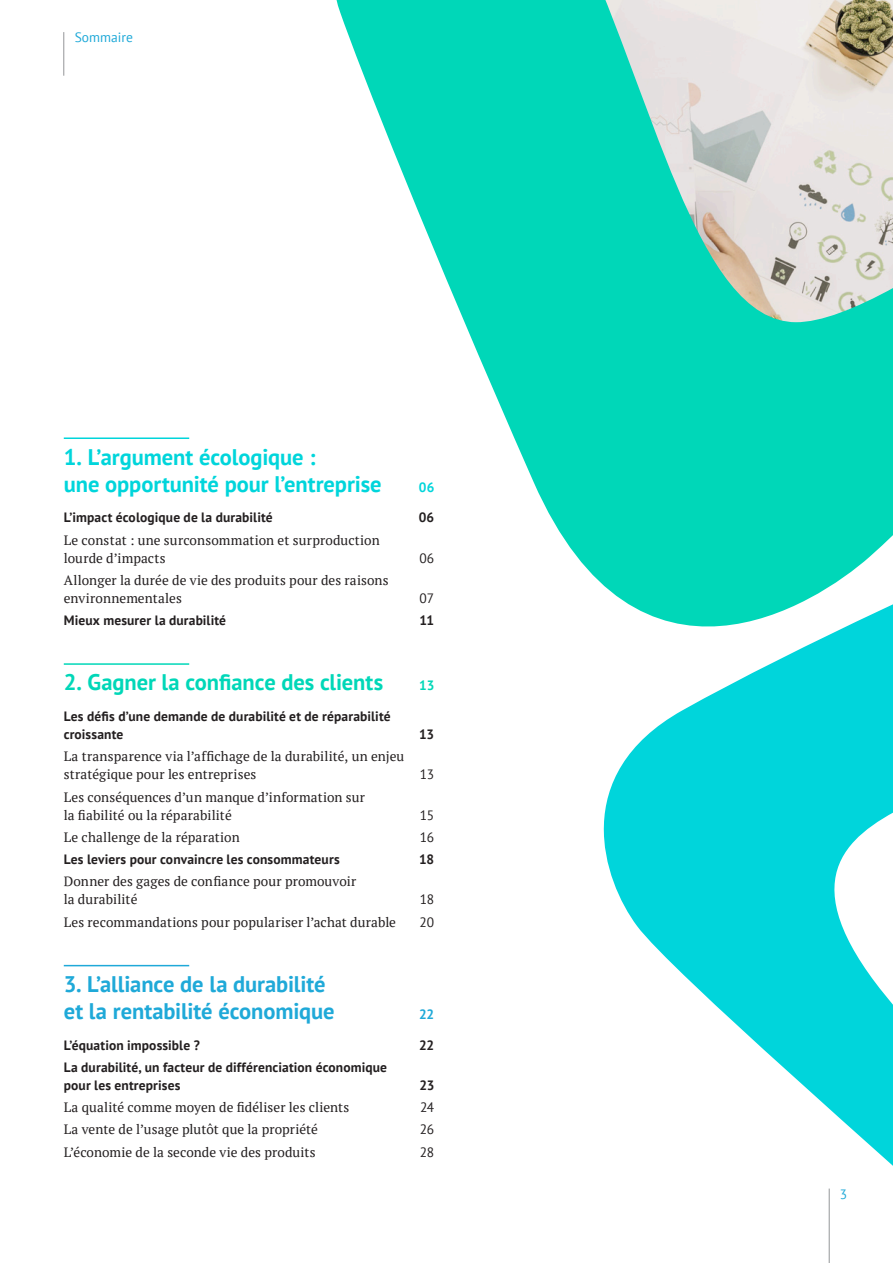
<style>
.page{position:relative;width:893px;height:1263px;background:#fff}
.page>*{position:absolute;margin:0;border:0;box-sizing:border-box;transform-origin:0 0}
.t1{font:700 22.5px/27px "PT Sans";letter-spacing:-.005em;color:#00d5db}
.t2{font:700 22.5px/27px "PT Sans";letter-spacing:-.005em;color:#1fa9d8}
.t3{font:700 22.5px "PT Sans";letter-spacing:-.005em;color:#00d7b8}
.t4{font:13.5px/18px "PT Serif";letter-spacing:.005em;color:#231f20}
.t5{font:700 13.5px/18px "PT Sans";letter-spacing:.01em;color:#231f20}
.t6{font:13.5px "PT Sans";letter-spacing:-.01em;color:#231f20}
.t7{font:13.5px "PT Sans";color:#1fa9d8}
.t8{font:700 13.5px "PT Sans";color:#00d5db}
.t9{font:700 13.5px "PT Sans";color:#00d7b8}
.t10{font:700 13.5px "PT Sans";color:#1fa9d8}
</style>
<div class="page">
<hr style="left:64px;top:437px;width:125px;height:2px;background:#00d5db">
<hr style="left:64px;top:663px;width:125px;height:2px;background:#00d7b8">
<hr style="left:64px;top:965px;width:125px;height:1px;background:#1fa9d8">
<hr style="left:63px;top:32px;width:1px;height:44px;background:#949698">
<svg style="left:336px;top:0;width:557px;height:545px;fill:#00d7b8"></svg>
<svg style="left:568px;top:498px;width:325px;height:765px"></svg>
<p class="t7" style="left:75px;top:29px;width:60px">Sommaire</p>
<h1 class="t1" style="left:64px;top:443px;width:319px">1. L’argument écologique :<br>une opportunité pour l’entreprise</h1>
<p class="t8" style="left:419px;top:478px;width:17px">06</p>
<p class="t5" style="left:64px;top:508px;width:210px">L’impact écologique de la durabilité</p>
<p class="t5" style="left:419px;top:508px;width:17px">06</p>
<p class="t4" style="left:64px;top:531px;width:317px">Le constat : une surconsommation et surproduction lourde d’impacts</p>
<p class="t6" style="left:419px;top:549px;width:16px">06</p>
<p class="t4" style="left:64px;top:571px;width:326px">Allonger la durée de vie des produits pour des raisons environnementales</p>
<p class="t6" style="left:420px;top:589px;width:16px">07</p>
<p class="t5" style="left:64px;top:611px;width:164px">Mieux mesurer la durabilité</p>
<p class="t5" style="left:419px;top:611px;width:16px">11</p>
<h1 class="t3" style="left:64px;top:667px;width:321px">2. Gagner la confiance des clients</h1>
<p class="t9" style="left:419px;top:677px;width:17px">13</p>
<p class="t5" style="left:64px;top:707px;width:328px">Les défis d’une demande de durabilité et de réparabilité croissante</p>
<p class="t5" style="left:419px;top:725px;width:17px">13</p>
<p class="t4" style="left:64px;top:747px;width:342px">La transparence via l’affichage de la durabilité, un enjeu stratégique pour les entreprises</p>
<p class="t4" style="left:64px;top:788px;width:303px">Les conséquences d’un manque d’information sur la fiabilité ou la réparabilité</p>
<p class="t6" style="left:420px;top:766px;width:16px">13</p>
<p class="t6" style="left:420px;top:806px;width:16px">15</p>
<p class="t4" style="left:64px;top:828px;width:177px">Le challenge de la réparation</p>
<p class="t6" style="left:420px;top:828px;width:16px">16</p>
<p class="t5" style="left:64px;top:850px;width:277px">Les leviers pour convaincre les consommateurs</p>
<p class="t5" style="left:419px;top:850px;width:17px">18</p>
<p class="t4" style="left:64px;top:872px;width:294px">Donner des gages de confiance pour promouvoir la durabilité</p>
<p class="t6" style="left:420px;top:891px;width:16px">18</p>
<p class="t4" style="left:64px;top:913px;width:334px">Les recommandations pour populariser l’achat durable</p>
<p class="t6" style="left:420px;top:913px;width:16px">20</p>
<h1 class="t2" style="left:64px;top:970px;width:272px">3. L’alliance de la durabilité et la rentabilité économique</h1>
<p class="t10" style="left:419px;top:1005px;width:17px">22</p>
<p class="t5" style="left:64px;top:1036px;width:138px">L’équation impossible ?</p>
<p class="t5" style="left:419px;top:1036px;width:17px">22</p>
<p class="t5" style="left:64px;top:1058px;width:325px">La durabilité, un facteur de différenciation économique pour les entreprises</p>
<p class="t5" style="left:419px;top:1076px;width:16px">23</p>
<p class="t4" style="left:64px;top:1098px;width:287px">La qualité comme moyen de fidéliser les clients</p>
<p class="t6" style="left:420px;top:1099px;width:16px">24</p>
<p class="t4" style="left:64px;top:1120px;width:256px">La vente de l’usage plutôt que la propriété</p>
<p class="t6" style="left:420px;top:1121px;width:16px">26</p>
<p class="t4" style="left:64px;top:1143px;width:253px">L’économie de la seconde vie des produits</p>
<p class="t6" style="left:420px;top:1143px;width:16px">28</p>
<p class="t7" style="left:840px;top:1185px;width:9px">3</p>
</div>
